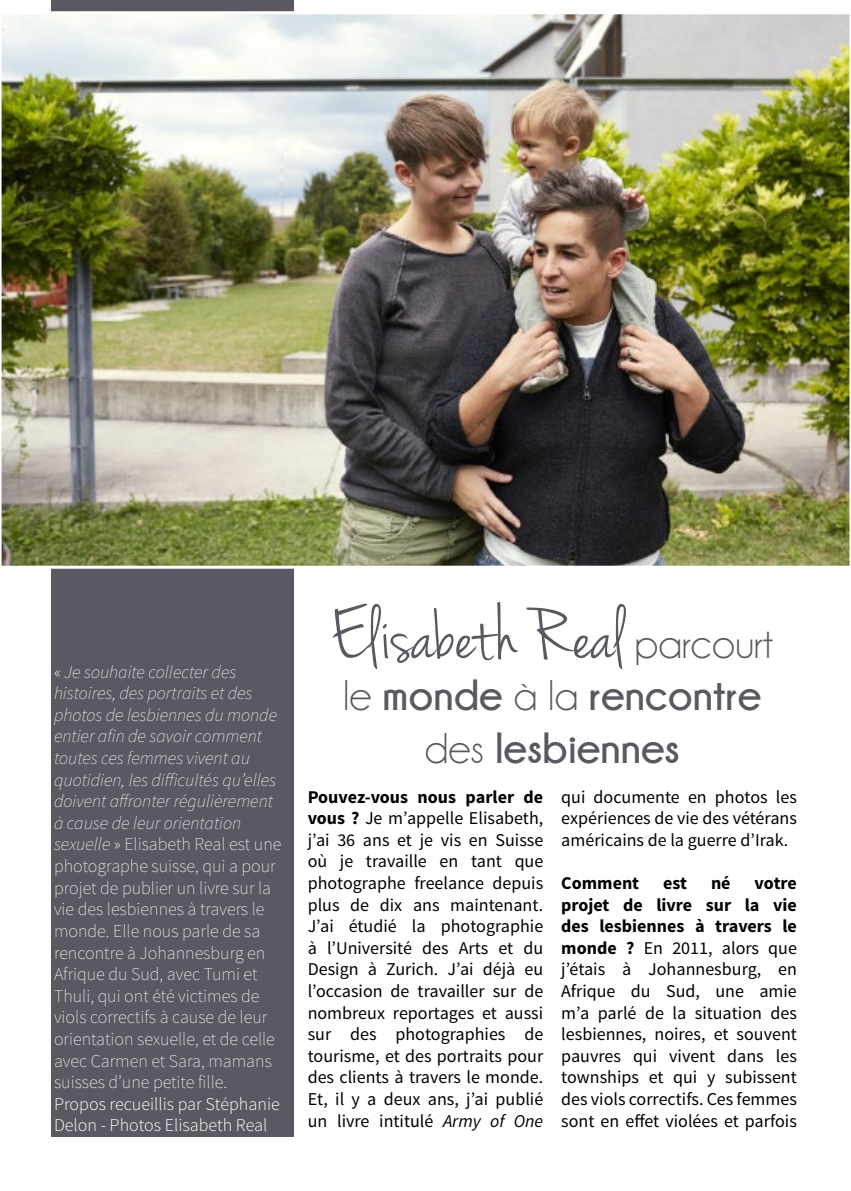
<style>
.page{position:relative;width:851px;height:1191px;background:#fff}
.page>*{position:absolute;margin:0;border:0;box-sizing:border-box;transform-origin:0 0}
.t1{font:78px "Jenna Sue";color:#5b5861}
.t2{font:700 43.5px/52.2px "Champagne&Limousines";color:#5b5861;text-align:center}
.t3{font:18px/21.6px "Source Sans Pro";color:#000;text-align:justify}
.t4{font:200 18px/21.6px "Source Sans Pro";color:#fff}
.t5{font:300 18px/21.6px "Source Sans Pro";color:#fff}
.t6{font:700 18px "Source Sans Pro";color:#000}
.s1{font-style:italic}
.s2{font-family:"Champagne&Limousines";font-size:43.5px}
.s3{font-weight:400}
.s4{font-weight:700}
</style>
<div class="page">
<div style="left:51px;top:0;width:242px;height:1137px;background:#5b5861"></div>
<img style="left:1px;top:11px;width:849px;height:557px">
<p class="t4" style="left:54px;top:661px;width:229px">« <span class="s1">Je souhaite collecter des histoires, des portraits et des photos de lesbiennes du monde entier afin de savoir comment toutes ces femmes vivent au quotidien, les difficultés qu’elles doivent affronter régulièrement à cause de leur orientation sexuelle</span> » Elisabeth Real est une photographe suisse, qui a pour projet de publier un livre sur la vie des lesbiennes à travers le monde. Elle nous parle de sa rencontre à Johannesburg en<br>Afrique du Sud, avec Tumi et<br>Thuli, qui ont été victimes de viols correctifs à cause de leur orientation sexuelle, et de celle avec Carmen et Sara, mamans suisses d’une petite fille.</p>
<p class="t5" style="left:54px;top:1093px;width:227px">Propos recueillis par Stéphanie<br>Delon - Photos Elisabeth Real</p>
<h1 class="t1" style="left:331px;top:590px;width:443px">Elisabeth Real <span class="s2">parcourt</span></h1>
<h2 class="t2" style="left:343px;top:669px;width:419px"><span class="s3">le</span> monde <span class="s3">à la</span> rencontre <span class="s3">des</span> lesbiennes</h2>
<p class="t3" style="left:307px;top:786px;width:237px"><span class="s4">Pouvez-vous nous parler de vous ?</span> Je m’appelle Elisabeth, j’ai 36 ans et je vis en Suisse où je travaille en tant que photographe freelance depuis plus de dix ans maintenant.<br>J’ai étudié la photographie à l’Université des Arts et du Design à Zurich. J’ai déjà eu l’occasion de travailler sur de nombreux reportages et aussi sur des photographies de tourisme, et des portraits pour des clients à travers le monde.<br>Et, il y a deux ans, j’ai publié un livre intitulé <span class="s1">Army of One</span></p>
<p class="t3" style="left:561px;top:786px;width:237px">qui documente en photos les expériences de vie des vétérans américains de la guerre d’Irak.</p>
<p class="t6" style="left:561px;top:871px;width:79px">Comment</p>
<p class="t6" style="left:663px;top:871px;width:26px">est</p>
<p class="t6" style="left:711px;top:871px;width:21px">né</p>
<p class="t3" style="left:561px;top:872px;width:237px;text-indent:193px"><span class="s4">votre projet de livre sur la vie des lesbiennes à travers le monde ?</span> En 2011, alors que j’étais à Johannesburg, en Afrique du Sud, une amie m’a parlé de la situation des lesbiennes, noires, et souvent pauvres qui vivent dans les townships et qui y subissent des viols correctifs. Ces femmes sont en effet violées et parfois</p>
</div>
